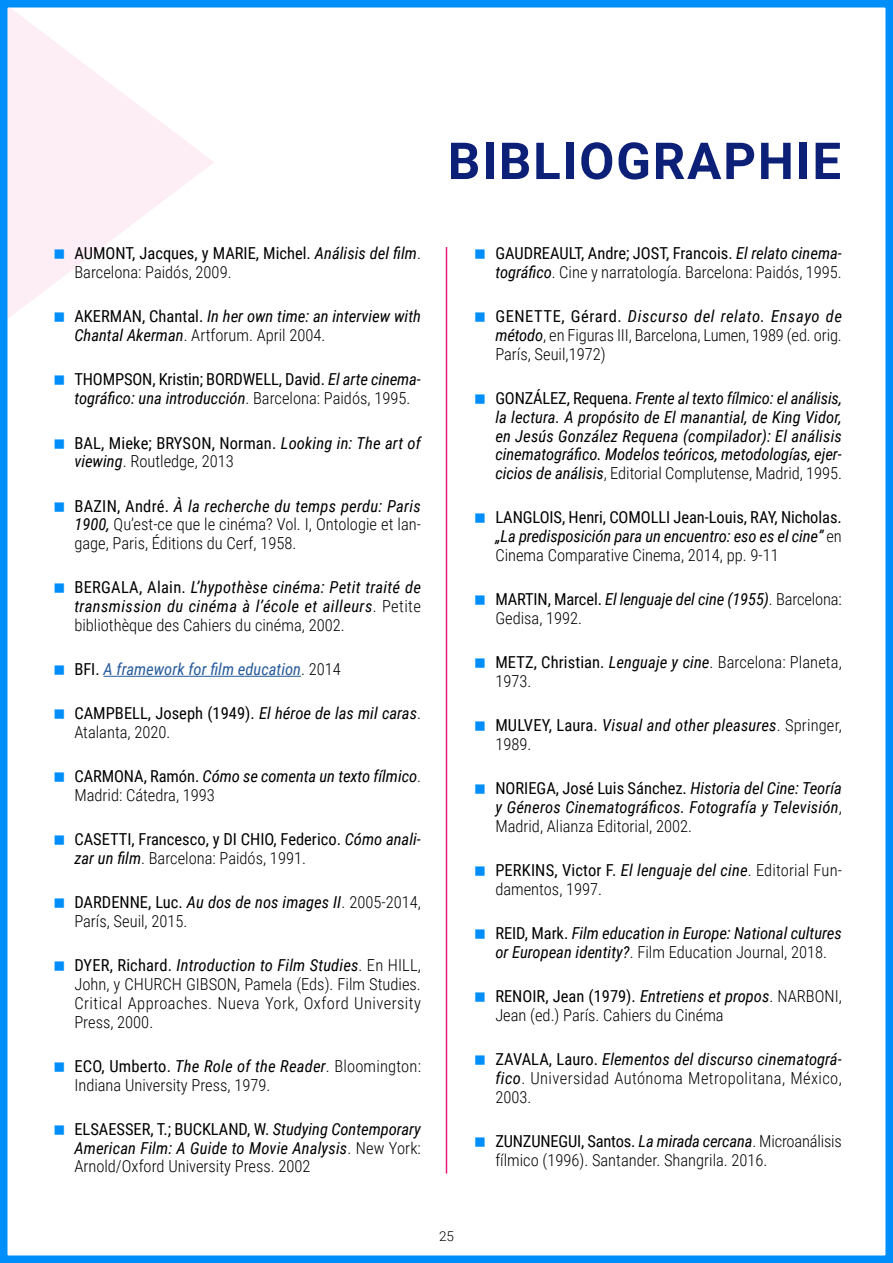
<style>
.page{position:relative;width:893px;height:1263px;background:#fff}
.page>*{position:absolute;margin:0;border:0;box-sizing:border-box;transform-origin:0 0}
.t1{font:700 51px "Roboto";letter-spacing:.035em;color:#0d2078}
.t2{font:italic 16.5px/18.8px "Roboto Condensed";color:#000}
.t3{font:300 16.5px/18.8px "Roboto Condensed";color:#000}
.t4{font:16.5px/18.8px "Roboto Condensed";color:#000}
.t5{font:italic 16.5px "Roboto Condensed";color:#275b9b}
.t6{font:300 13.5px "Roboto";color:#000}
.s1{font-style:italic}
.s2{font-weight:300}
.s3{font-style:normal}
.s4{font-weight:300;font-style:normal}
.s5{font-weight:400}
.s6{font-weight:400;font-style:italic}
.s7{font-style:normal;color:#000}
.s8{font-weight:300;font-style:normal;color:#000}
</style>
<div class="page">
<svg style="left:9px;top:9px;width:205px;height:308px;fill:#fdedf5"></svg>
<hr style="left:104px;top:676px;width:197px;height:1px;background:#275b9b">
<hr style="left:446px;top:247px;width:1px;height:926px;background:#e71a80">
<div style="left:0;top:0;width:893px;height:1263px;border:8px solid #008ffa"></div>
<svg style="left:55px;top:250px;width:9px;height:9px"></svg>
<svg style="left:55px;top:313px;width:9px;height:4px"></svg>
<h1 class="t1" style="left:448px;top:125px;width:395px">BIBLIOGRAPHIE</h1>
<p class="t4" style="left:74px;top:244px;width:348px">AUMONT, Jacques, y MARIE, Michel. <span class="s1">Análisis del film</span><span class="s2">.<br>Barcelona: Paidós, 2009.</span></p>
<p class="t2" style="left:74px;top:307px;width:348px"><span class="s3">AKERMAN, Chantal.</span> In her own time: an interview with<br>Chantal Akerman<span class="s4">. Artforum. April 2004.</span></p>
<p class="t2" style="left:74px;top:370px;width:348px"><span class="s3">THOMPSON, Kristin; BORDWELL, David.</span> El arte cinema&shy;tográfico: una introducción<span class="s4">. Barcelona: Paidós, 1995.</span></p>
<p class="t2" style="left:74px;top:433px;width:348px"><span class="s3">BAL, Mieke; BRYSON, Norman.</span> Looking in: The art of viewing<span class="s4">. Routledge, 2013</span></p>
<p class="t3" style="left:74px;top:496px;width:348px;text-align:justify"><span class="s5">BAZIN, André.</span> <span class="s6">À la recherche du temps perdu: Paris 1900,</span> Qu’est-ce que le cinéma? Vol. I, Ontologie et lan&shy;gage, Paris, Éditions du Cerf, 1958.</p>
<p class="t2" style="left:74px;top:577px;width:348px;text-align:justify"><span class="s3">BERGALA, Alain.</span> L’hypothèse cinéma: Petit traité de transmission du cinéma à l’école et ailleurs<span class="s4">. Petite bibliothèque des Cahiers du cinéma, 2002.</span></p>
<p class="t5" style="left:74px;top:658px;width:268px"><span class="s7">BFI.</span> A framework for film education<span class="s8">. 2014</span></p>
<p class="t4" style="left:74px;top:703px;width:348px">CAMPBELL, Joseph (1949). <span class="s1">El héroe de las mil caras</span><span class="s2">.<br>Atalanta, 2020.</span></p>
<p class="t2" style="left:74px;top:766px;width:348px"><span class="s3">CARMONA, Ramón.</span> Cómo se comenta un texto fílmico<span class="s4">.<br>Madrid: Cátedra, 1993</span></p>
<p class="t4" style="left:74px;top:829px;width:348px">CASETTI, Francesco, y DI CHIO, Federico. <span class="s1">Cómo anali&shy;zar un film</span><span class="s2">. Barcelona: Paidós, 1991.</span></p>
<p class="t3" style="left:74px;top:892px;width:348px"><span class="s5">DARDENNE, Luc.</span> <span class="s6">Au dos de nos images II</span>. 2005-2014,<br>París, Seuil, 2015.</p>
<p class="t3" style="left:74px;top:955px;width:348px;text-align:justify"><span class="s5">DYER, Richard.</span> <span class="s6">Introduction to Film Studies</span>. En HILL, John, y CHURCH GIBSON, Pamela (Eds). Film Studies.<br>Critical Approaches. Nueva York, Oxford University Press, 2000.</p>
<p class="t3" style="left:74px;top:1056px;width:348px"><span class="s5">ECO, Umberto.</span> <span class="s6">The Role of the Reader</span>. Bloomington:<br>Indiana University Press, 1979.</p>
<p class="t2" style="left:74px;top:1119px;width:348px;text-align:justify"><span class="s3">ELSAESSER, T.; BUCKLAND, W.</span> Studying Contemporary American Film: A Guide to Movie Analysis<span class="s4">. New York:<br>Arnold/Oxford University Press. 2002</span></p>
<p class="t6" style="left:439px;top:1227px;width:16px">25</p>
<p class="t3" style="left:495px;top:244px;width:348px"><span class="s5">GAUDREAULT, Andre; JOST, Francois.</span> <span class="s6">El relato cinema&shy;tográfico</span>. Cine y narratología. Barcelona: Paidós, 1995.</p>
<p class="t3" style="left:495px;top:307px;width:348px;text-align:justify"><span class="s5">GENETTE, Gérard.</span> <span class="s6">Discurso del relato. Ensayo de método</span>, en Figuras III, Barcelona, Lumen, 1989 (ed. orig.<br>París, Seuil,1972)</p>
<p class="t2" style="left:495px;top:388px;width:348px;text-align:justify"><span class="s3">GONZÁLEZ, Requena.</span> Frente al texto fílmico: el análisis, la lectura. A propósito de El manantial, de King Vidor, en Jesús González Requena (compilador): El análisis cinematográfico. Modelos teóricos, metodologías, ejer&shy;cicios de análisis<span class="s4">, Editorial Complutense, Madrid, 1995.</span></p>
<p class="t4" style="left:495px;top:508px;width:348px;text-align:justify">LANGLOIS, Henri, COMOLLI Jean-Louis, RAY, Nicholas. <span class="s1">„La predisposición para un encuentro: eso es el cine”</span> <span class="s2">en Cinema Comparative Cinema, 2014, pp. 9-11</span></p>
<p class="t2" style="left:495px;top:589px;width:348px"><span class="s3">MARTIN, Marcel.</span> El lenguaje del cine (1955)<span class="s4">. Barcelona:<br>Gedisa, 1992.</span></p>
<p class="t3" style="left:495px;top:652px;width:348px"><span class="s5">METZ, Christian.</span> <span class="s6">Lenguaje y cine</span>. Barcelona: Planeta,<br>1973.</p>
<p class="t2" style="left:495px;top:715px;width:348px"><span class="s3">MULVEY, Laura.</span> Visual and other pleasures<span class="s4">. Springer,<br>1989.</span></p>
<p class="t2" style="left:495px;top:778px;width:348px;text-align:justify"><span class="s3">NORIEGA, José Luis Sánchez.</span> Historia del Cine: Teoría y Géneros Cinematográficos. Fotografía y Televisión<span class="s4">, Madrid, Alianza Editorial, 2002.</span></p>
<p class="t3" style="left:495px;top:860px;width:348px"><span class="s5">PERKINS, Victor F.</span> <span class="s6">El lenguaje del cine</span>. Editorial Fun&shy;damentos, 1997.</p>
<p class="t2" style="left:495px;top:923px;width:348px"><span class="s3">REID, Mark.</span> Film education in Europe: National cultures or European identity?<span class="s4">. Film Education Journal, 2018.</span></p>
<p class="t3" style="left:495px;top:986px;width:348px"><span class="s5">RENOIR, Jean (1979).</span> <span class="s6">Entretiens et propos</span>. NARBONI,<br>Jean (ed.) París. Cahiers du Cinéma</p>
<p class="t3" style="left:495px;top:1049px;width:348px;text-align:justify"><span class="s5">ZAVALA, Lauro.</span> <span class="s6">Elementos del discurso cinematográ&shy;fico</span>. Universidad Autónoma Metropolitana, México, 2003.</p>
<p class="t3" style="left:495px;top:1131px;width:348px"><span class="s5">ZUNZUNEGUI, Santos.</span> <span class="s6">La mirada cercana</span>. Microanálisis fílmico (1996). Santander. Shangrila. 2016.</p>
</div>
